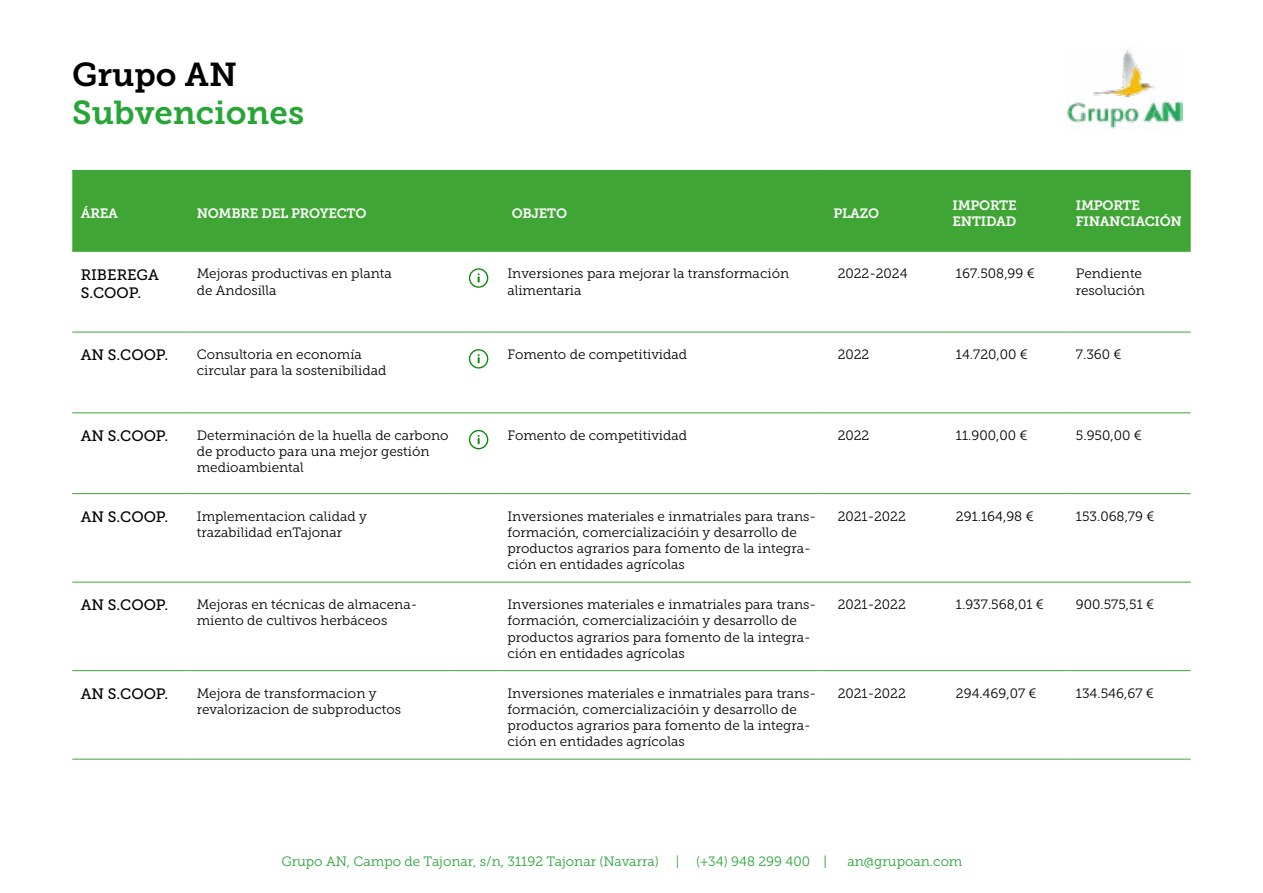
<style>
.page{position:relative;width:1263px;height:893px;background:#fff}
.page>*{position:absolute;margin:0;border:0;box-sizing:border-box;transform-origin:0 0}
.t1{font:33px "Museo Slab 700";color:#27a536}
.t2{font:33px "Museo Slab 700";color:#000}
.t3{font:15px/18px "Museo Slab 500";color:#000}
.t4{font:13.5px/16.2px "Museo Slab 300";color:#000}
.t5{font:13.5px "Museo Slab 300";color:#27a536}
.t6{font:13.5px/16.2px "Museo Slab 700";letter-spacing:-.02em;color:#fff}
</style>
<div class="page">
<img style="left:1067px;top:49px;width:115px;height:80px">
<div style="left:72px;top:171px;width:1119px;height:80px;background:#3fa535"></div>
<hr style="left:72px;top:170px;width:116px;height:1px;background:#3fa535">
<hr style="left:188px;top:170px;width:266px;height:1px;background:#3fa535">
<hr style="left:454px;top:170px;width:45px;height:1px;background:#3fa535">
<hr style="left:499px;top:170px;width:322px;height:1px;background:#3fa535">
<hr style="left:821px;top:170px;width:123px;height:1px;background:#3fa535">
<hr style="left:944px;top:170px;width:123px;height:1px;background:#3fa535">
<hr style="left:1067px;top:170px;width:124px;height:1px;background:#3fa535">
<hr style="left:72px;top:251px;width:116px;height:1px;background:#3fa535">
<hr style="left:188px;top:251px;width:266px;height:1px;background:#3fa535">
<hr style="left:454px;top:251px;width:45px;height:1px;background:#3fa535">
<hr style="left:499px;top:251px;width:322px;height:1px;background:#3fa535">
<hr style="left:821px;top:251px;width:123px;height:1px;background:#3fa535">
<hr style="left:944px;top:251px;width:123px;height:1px;background:#3fa535">
<hr style="left:1067px;top:251px;width:124px;height:1px;background:#3fa535">
<hr style="left:72px;top:332px;width:116px;height:1px;background:#3fa535">
<hr style="left:188px;top:332px;width:266px;height:1px;background:#3fa535">
<hr style="left:454px;top:332px;width:45px;height:1px;background:#3fa535">
<hr style="left:499px;top:332px;width:322px;height:1px;background:#3fa535">
<hr style="left:821px;top:332px;width:123px;height:1px;background:#3fa535">
<hr style="left:944px;top:332px;width:123px;height:1px;background:#3fa535">
<hr style="left:1067px;top:332px;width:124px;height:1px;background:#3fa535">
<hr style="left:72px;top:412px;width:116px;height:1px;background:#3fa535">
<hr style="left:188px;top:412px;width:266px;height:1px;background:#3fa535">
<hr style="left:454px;top:412px;width:45px;height:1px;background:#3fa535">
<hr style="left:499px;top:412px;width:322px;height:1px;background:#3fa535">
<hr style="left:821px;top:412px;width:123px;height:1px;background:#3fa535">
<hr style="left:944px;top:412px;width:123px;height:1px;background:#3fa535">
<hr style="left:1067px;top:412px;width:124px;height:1px;background:#3fa535">
<hr style="left:72px;top:493px;width:116px;height:1px;background:#3fa535">
<hr style="left:188px;top:493px;width:266px;height:1px;background:#3fa535">
<hr style="left:454px;top:493px;width:45px;height:1px;background:#3fa535">
<hr style="left:499px;top:493px;width:322px;height:1px;background:#3fa535">
<hr style="left:821px;top:493px;width:123px;height:1px;background:#3fa535">
<hr style="left:944px;top:493px;width:123px;height:1px;background:#3fa535">
<hr style="left:1067px;top:493px;width:124px;height:1px;background:#3fa535">
<hr style="left:72px;top:582px;width:116px;height:1px;background:#3fa535">
<hr style="left:188px;top:582px;width:266px;height:1px;background:#3fa535">
<hr style="left:454px;top:582px;width:45px;height:1px;background:#3fa535">
<hr style="left:499px;top:582px;width:322px;height:1px;background:#3fa535">
<hr style="left:821px;top:582px;width:123px;height:1px;background:#3fa535">
<hr style="left:944px;top:582px;width:123px;height:1px;background:#3fa535">
<hr style="left:1067px;top:582px;width:124px;height:1px;background:#3fa535">
<hr style="left:72px;top:670px;width:116px;height:1px;background:#3fa535">
<hr style="left:188px;top:670px;width:266px;height:1px;background:#3fa535">
<hr style="left:454px;top:670px;width:45px;height:1px;background:#3fa535">
<hr style="left:499px;top:670px;width:322px;height:1px;background:#3fa535">
<hr style="left:821px;top:670px;width:123px;height:1px;background:#3fa535">
<hr style="left:944px;top:670px;width:123px;height:1px;background:#3fa535">
<hr style="left:1067px;top:670px;width:124px;height:1px;background:#3fa535">
<hr style="left:72px;top:759px;width:116px;height:1px;background:#3fa535">
<hr style="left:188px;top:759px;width:266px;height:1px;background:#3fa535">
<hr style="left:454px;top:759px;width:45px;height:1px;background:#3fa535">
<hr style="left:499px;top:759px;width:322px;height:1px;background:#3fa535">
<hr style="left:821px;top:759px;width:123px;height:1px;background:#3fa535">
<hr style="left:944px;top:759px;width:123px;height:1px;background:#3fa535">
<hr style="left:1067px;top:759px;width:124px;height:1px;background:#3fa535">
<svg style="left:469px;top:268px;width:19px;height:20px"></svg>
<svg style="left:469px;top:349px;width:19px;height:20px"></svg>
<svg style="left:469px;top:430px;width:19px;height:19px"></svg>
<h1 class="t2" style="left:72px;top:56px;width:166px">Grupo AN</h1>
<h1 class="t1" style="left:72px;top:94px;width:233px">Subvenciones</h1>
<p class="t6" style="left:81px;top:205px;width:39px">ÁREA</p>
<p class="t6" style="left:197px;top:205px;width:171px">NOMBRE DEL PROYECTO</p>
<p class="t6" style="left:512px;top:205px;width:57px">OBJETO</p>
<p class="t6" style="left:833px;top:205px;width:47px">PLAZO</p>
<p class="t6" style="left:952px;top:197px;width:66px">IMPORTE<br>ENTIDAD</p>
<p class="t6" style="left:1076px;top:197px;width:108px">IMPORTE<br>FINANCIACIÓN</p>
<p class="t3" style="left:81px;top:265px;width:80px">RIBEREGA<br>S.COOP.</p>
<p class="t4" style="left:197px;top:266px;width:196px">Mejoras productivas en planta de Andosilla</p>
<p class="t4" style="left:507px;top:266px;width:283px">Inversiones para mejorar la transformación alimentaria</p>
<p class="t4" style="left:838px;top:266px;width:71px">2022-2024</p>
<p class="t4" style="left:956px;top:266px;width:81px">167.508,99 €</p>
<p class="t4" style="left:1076px;top:266px;width:71px">Pendiente resolución</p>
<p class="t3" style="left:81px;top:346px;width:89px">AN S.COOP.</p>
<p class="t4" style="left:197px;top:347px;width:191px">Consultoria en economía circular para la sostenibilidad</p>
<p class="t4" style="left:507px;top:347px;width:181px">Fomento de competitividad</p>
<p class="t4" style="left:838px;top:347px;width:33px">2022</p>
<p class="t4" style="left:956px;top:347px;width:73px">14.720,00 €</p>
<p class="t4" style="left:1076px;top:347px;width:47px">7.360 €</p>
<p class="t3" style="left:81px;top:427px;width:89px">AN S.COOP.</p>
<p class="t4" style="left:197px;top:427px;width:253px">Determinación de la huella de carbono de producto para una mejor gestión medioambiental</p>
<p class="t4" style="left:507px;top:427px;width:181px">Fomento de competitividad</p>
<p class="t4" style="left:838px;top:427px;width:33px">2022</p>
<p class="t4" style="left:956px;top:427px;width:73px">11.900,00 €</p>
<p class="t4" style="left:1076px;top:427px;width:67px">5.950,00 €</p>
<p class="t3" style="left:81px;top:508px;width:89px">AN S.COOP.</p>
<p class="t4" style="left:197px;top:508px;width:172px">Implementacion calidad y trazabilidad enTajonar</p>
<p class="t4" style="left:507px;top:508px;width:310px">Inversiones materiales e inmatriales para trans&shy;formación, comercializacióin y desarrollo de productos agrarios para fomento de la integra&shy;ción en entidades agrícolas</p>
<p class="t4" style="left:838px;top:508px;width:70px">2021-2022</p>
<p class="t4" style="left:956px;top:508px;width:79px">291.164,98 €</p>
<p class="t4" style="left:1076px;top:508px;width:80px">153.068,79 €</p>
<p class="t3" style="left:81px;top:596px;width:89px">AN S.COOP.</p>
<p class="t4" style="left:197px;top:597px;width:222px">Mejoras en técnicas de almacena&shy;miento de cultivos herbáceos</p>
<p class="t4" style="left:507px;top:597px;width:310px">Inversiones materiales e inmatriales para trans&shy;formación, comercializacióin y desarrollo de productos agrarios para fomento de la integra&shy;ción en entidades agrícolas</p>
<p class="t4" style="left:838px;top:597px;width:70px">2021-2022</p>
<p class="t4" style="left:956px;top:597px;width:90px">1.937.568,01 €</p>
<p class="t4" style="left:1076px;top:597px;width:80px">900.575,51 €</p>
<p class="t3" style="left:81px;top:685px;width:89px">AN S.COOP.</p>
<p class="t4" style="left:197px;top:685px;width:206px">Mejora de transformacion y revalorizacion de subproductos</p>
<p class="t4" style="left:507px;top:685px;width:310px">Inversiones materiales e inmatriales para trans&shy;formación, comercializacióin y desarrollo de productos agrarios para fomento de la integra&shy;ción en entidades agrícolas</p>
<p class="t4" style="left:838px;top:685px;width:70px">2021-2022</p>
<p class="t4" style="left:956px;top:685px;width:82px">294.469,07 €</p>
<p class="t4" style="left:1076px;top:685px;width:80px">134.546,67 €</p>
<p class="t5" style="left:281px;top:854px;width:379px">Grupo AN, Campo de Tajonar, s/n, 31192 Tajonar (Navarra)</p>
<p class="t5" style="left:676px;top:854px;width:5px">|</p>
<p class="t5" style="left:696px;top:854px;width:132px">(+34) 948 299 400 |</p>
<p class="t5" style="left:847px;top:854px;width:116px">an@grupoan.com</p>
</div>
